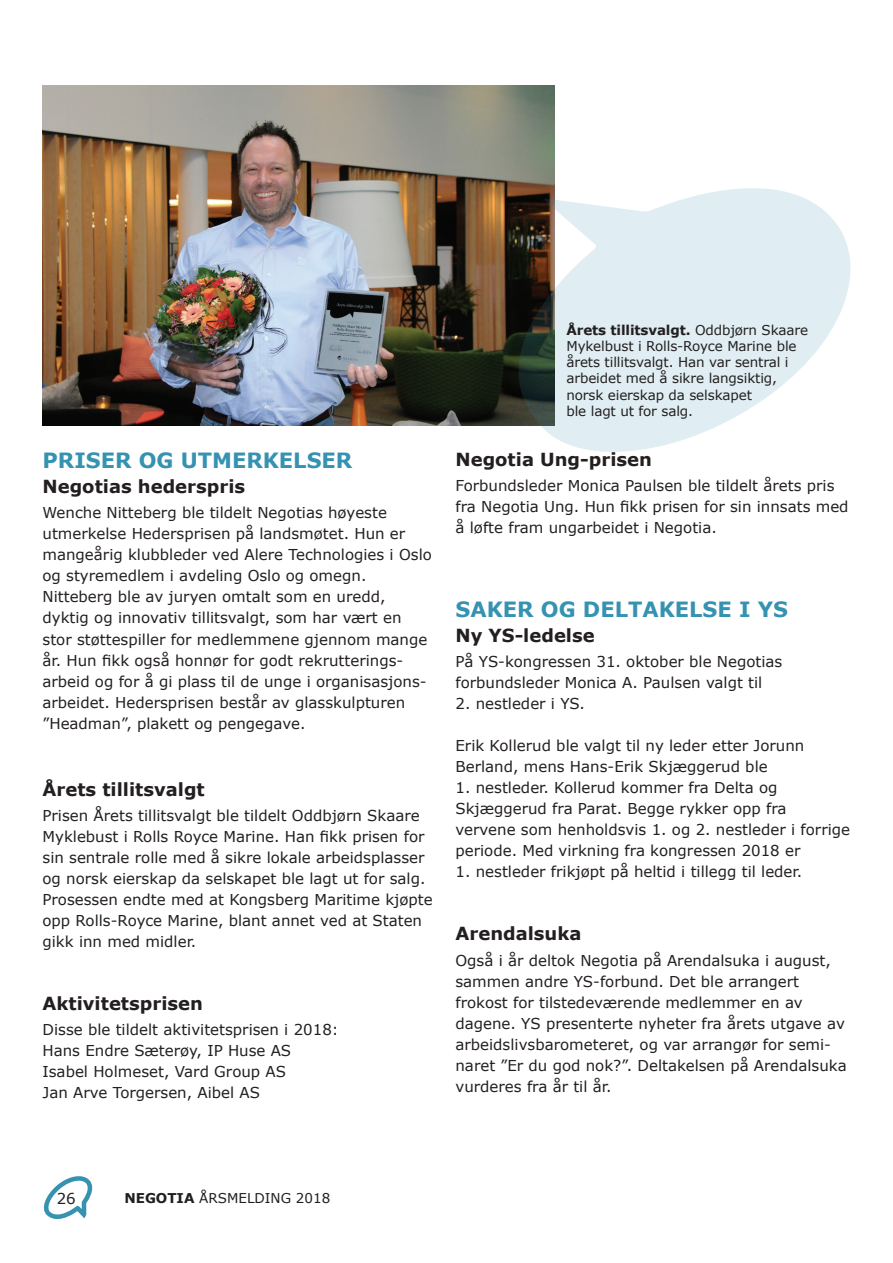
<style>
.page{position:relative;width:893px;height:1263px;background:#fff}
.page>*{position:absolute;margin:0;border:0;box-sizing:border-box;transform-origin:0 0}
.t1{font:700 21px "Verdana";color:#3592b1}
.t2{font:700 18px "Verdana";color:#231f20}
.t3{font:15px/21px "Verdana";color:#231f20}
.t4{font:13.5px/16.2px "Verdana";letter-spacing:-.01em;color:#231f20}
.s1{font-weight:700}
</style>
<div class="page">
<svg style="left:43px;top:1176px;width:50px;height:43px"></svg>
<img style="left:43px;top:85px;width:511px;height:340px">
<svg style="left:474px;top:160px;width:377px;height:292px;fill:#e0eef3"></svg>
<h1 class="t1" style="left:43px;top:445px;width:311px">PRISER OG UTMERKELSER</h1>
<p class="t2" style="left:43px;top:474px;width:204px">Negotias hederspris</p>
<p class="t3" style="left:43px;top:502px;width:391px">Wenche Nitteberg ble tildelt Negotias høyeste utmerkelse Hedersprisen på landsmøtet. Hun er mangeårig klubbleder ved Alere Technologies i Oslo og styremedlem i avdeling Oslo og omegn.<br>Nitteberg ble av juryen omtalt som en uredd, dyktig og innovativ tillitsvalgt, som har vært en stor støttespiller for medlemmene gjennom mange år. Hun fikk også honnør for godt rekrutterings&shy;arbeid og for å gi plass til de unge i organisasjons&shy;arbeidet. Hedersprisen består av glasskulpturen ”Headman”, plakett og pengegave.</p>
<p class="t2" style="left:43px;top:776px;width:164px">Årets tillitsvalgt</p>
<p class="t3" style="left:43px;top:805px;width:392px">Prisen Årets tillitsvalgt ble tildelt Oddbjørn Skaare Myklebust i Rolls Royce Marine. Han fikk prisen for sin sentrale rolle med å sikre lokale arbeidsplasser og norsk eierskap da selskapet ble lagt ut for salg.<br>Prosessen endte med at Kongsberg Maritime kjøpte opp Rolls-Royce Marine, blant annet ved at Staten gikk inn med midler.</p>
<p class="t2" style="left:43px;top:991px;width:162px">Aktivitetsprisen</p>
<p class="t3" style="left:43px;top:1019px;width:298px">Disse ble tildelt aktivitetsprisen i 2018:<br>Hans Endre Sæterøy, IP Huse AS Isabel Holmeset, Vard Group AS<br>Jan Arve Torgersen, Aibel AS</p>
<p class="t4" style="left:566px;top:322px;width:243px"><span class="s1">Årets tillitsvalgt.</span> Oddbjørn Skaare<br>Mykelbust i Rolls-Royce Marine ble årets tillitsvalgt. Han var sentral i arbeidet med å sikre langsiktig, norsk eierskap da selskapet<br>ble lagt ut for salg.</p>
<p class="t2" style="left:455px;top:446px;width:198px">Negotia Ung-prisen</p>
<p class="t3" style="left:455px;top:475px;width:395px">Forbundsleder Monica Paulsen ble tildelt årets pris fra Negotia Ung. Hun fikk prisen for sin innsats med å løfte fram ungarbeidet i Negotia.</p>
<h1 class="t1" style="left:455px;top:594px;width:334px">SAKER OG DELTAKELSE I YS</h1>
<p class="t2" style="left:455px;top:623px;width:141px">Ny YS-ledelse</p>
<p class="t3" style="left:455px;top:651px;width:328px">På YS-kongressen 31. oktober ble Negotias forbundsleder Monica A. Paulsen valgt til</p>
<p class="t3" style="left:455px;top:693px;width:131px">2. nestleder i YS.</p>
<p class="t3" style="left:455px;top:735px;width:350px">Erik Kollerud ble valgt til ny leder etter Jorunn<br>Berland, mens Hans-Erik Skjæggerud ble</p>
<p class="t3" style="left:455px;top:777px;width:396px">1. nestleder. Kollerud kommer fra Delta og Skjæggerud fra Parat. Begge rykker opp fra vervene som henholdsvis 1. og 2. nestleder i forrige periode. Med virkning fra kongressen 2018 er</p>
<p class="t3" style="left:455px;top:861px;width:348px">1. nestleder frikjøpt på heltid i tillegg til leder.</p>
<p class="t2" style="left:455px;top:921px;width:128px">Arendalsuka</p>
<p class="t3" style="left:455px;top:950px;width:393px">Også i år deltok Negotia på Arendalsuka i august, sammen andre YS-forbund. Det ble arrangert frokost for tilstedeværende medlemmer en av dagene. YS presenterte nyheter fra årets utgave av arbeidslivsbarometeret, og var arrangør for semi&shy;naret ”Er du god nok?”. Deltakelsen på Arendalsuka vurderes fra år til år.</p>
<p class="t3" style="left:55px;top:1188px;width:23px">2226</p>
<p class="t4" style="left:124px;top:1190px;width:207px"><span class="s1">NEGOTIA</span> ÅRSMELDING 2018</p>
</div>
